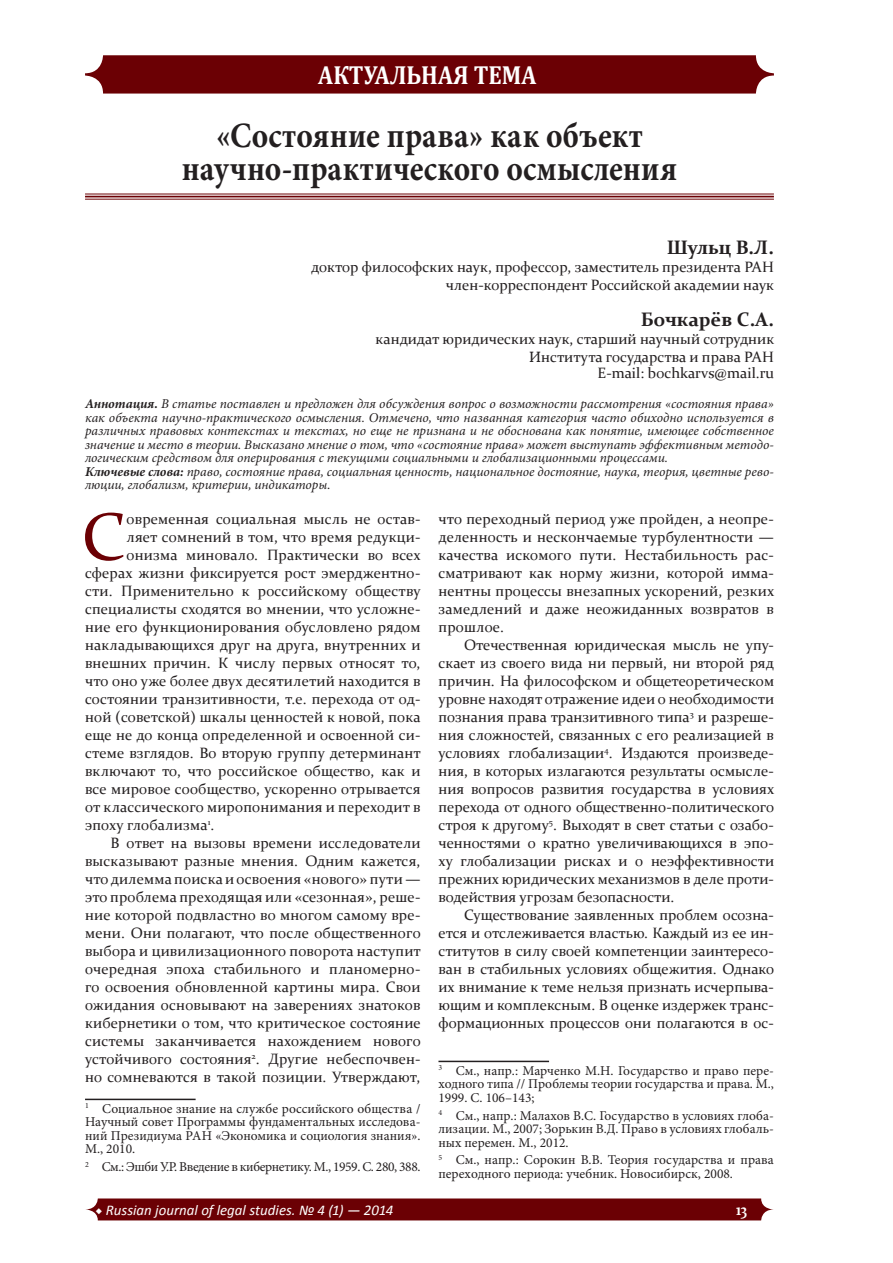
<style>
.page{position:relative;width:893px;height:1263px;background:#fff}
.page>*{position:absolute;margin:0;border:0;box-sizing:border-box;transform-origin:0 0}
.Обычный{font:67.65px "Constantia";color:#6b0004}
.Рубрика{font:700 35.7px/33px "Minion Pro";letter-spacing:.01em;color:#231f20;text-align:center;scale:.88 1}
.t1{font:700 26.25px "Cambria";color:#fff;scale:.88 1}
.Обычный-2{font:700 19.5px "Constantia";color:#231f20}
.t2{font:700 16.8px "Constantia";color:#fff;scale:.8 1}
.Обычный-3{font:15px/18px "Constantia";letter-spacing:.01em;color:#231f20;text-align:justify}
.t3{font:italic 14.85px "Calibri";color:#fff}
.Обычный-4{font:italic 13.5px/13.5px "Minion Pro";color:#231f20;text-align:justify}
.t4{font:13.5px/13.5px "Minion Pro";color:#231f20;text-align:justify}
.t5{font:13.5px "Minion Pro";letter-spacing:-.03em;color:#231f20}
.s1{font-weight:700}
.s2{font-style:normal}
.s3{font-family:"Minion Pro";font-weight:700;font-style:normal}
</style>
<div class="page">
<svg style="left:86px;top:1198px;width:687px;height:22px;background:#720c10"></svg>
<div style="left:85px;top:55px;width:689px;height:39px;background:#6b0004;border-radius:18px"></div>
<hr style="left:85px;top:1099px;width:111px;height:1px;background:#231f20">
<hr style="left:438px;top:1061px;width:111px;height:1px;background:#231f20">
<hr style="left:85px;top:199px;width:689px;height:1px;background:#6b0004">
<hr style="left:85px;top:196px;width:689px;height:1px;background:#6b0004">
<hr style="left:85px;top:194px;width:689px;height:1px;background:#6b0004">
<p class="t1" style="left:318px;top:56px;width:249px">АКТУАЛЬНАЯ ТЕМА</p>
<p class="Рубрика" style="left:182px;top:118px;width:564px">«Состояние права» как объект научно-практического осмысления</p>
<p class="Обычный-2" style="left:667px;top:233px;width:109px">Шульц В.Л.</p>
<p class="Обычный-3" style="left:311px;top:257px;width:464px">доктор философских наук, профессор, заместитель президента РАН</p>
<p class="Обычный-3" style="left:446px;top:275px;width:330px">член-корреспондент Российской академии наук</p>
<p class="Обычный-2" style="left:641px;top:305px;width:135px">Бочкарёв С.А.</p>
<p class="Обычный-3" style="left:376px;top:329px;width:400px">кандидат юридических наук, старший научный сотрудник</p>
<p class="Обычный-3" style="left:529px;top:347px;width:246px">Института государства и права РАН</p>
<p class="Обычный-3" style="left:598px;top:363px;width:178px">E-mail: bochkarvs@mail.ru</p>
<p class="Обычный-4" style="left:85px;top:397px;width:690px"><span class="s1">Аннотация.</span> В статье поставлен и предложен для обсуждения вопрос о возможности рассмотрения «состояния права» как объекта научно-практического осмысления. Отмечено, что названная категория часто обиходно используется в различных правовых контекстах и текстах, но еще не признана и не обоснована как понятие, имеющее собственное значение и место в теории. Высказано мнение о том, что «состояние права» может выступать эффективным методо&shy;логическим средством для оперирования с текущими социальными и глобализационными процессами.</p>
<p class="Обычный-4" style="left:85px;top:464px;width:690px"><span class="s1">Ключевые слова:</span> право, состояние права, социальная ценность, национальное достояние, наука, теория, цветные рево&shy;люции, глобализм, критерии, индикаторы<span class="s2">.</span></p>
<p class="Обычный-3" style="left:438px;top:509px;width:337px">что переходный период уже пройден, а неопре&shy;деленность и нескончаемые турбулентности — качества искомого пути. Нестабильность рас&shy;сматривают как норму жизни, которой имма&shy;нентны процессы внезапных ускорений, резких замедлений и даже неожиданных возвратов в прошлое.</p>
<p class="Обычный-3" style="left:438px;top:635px;width:337px;text-indent:26px">Отечественная юридическая мысль не упу&shy;скает из своего вида ни первый, ни второй ряд причин. На философском и общетеоретическом уровне находят отражение идеи о необходимости познания права транзитивного типа<sup>3</sup> и разреше&shy;ния сложностей, связанных с его реализацией в условиях глобализации<sup>4</sup>. Издаются произведе&shy;ния, в которых излагаются результаты осмысле&shy;ния вопросов развития государства в условиях перехода от одного общественно-политического строя к другому<sup>5</sup>. Выходят в свет статьи с озабо&shy;ченностями о кратно увеличивающихся в эпо&shy;ху глобализации рисках и о неэффективности прежних юридических механизмов в деле проти&shy;водействия угрозам безопасности.</p>
<p class="Обычный-3" style="left:438px;top:905px;width:337px;text-indent:26px">Существование заявленных проблем осозна&shy;ется и отслеживается властью. Каждый из ее ин&shy;ститутов в силу своей компетенции заинтересо&shy;ван в стабильных условиях общежития. Однако их внимание к теме нельзя признать исчерпыва&shy;ющим и комплексным. В оценке издержек транс&shy;формационных процессов они полагаются в ос-</p>
<p class="t4" style="left:438px;top:1064px;width:337px"><sup>3</sup> См., напр.: Марченко М.Н. Государство и право пере&shy;ходного типа // Проблемы теории государства и права. М., 1999. С. 106–143;</p>
<p class="t4" style="left:438px;top:1109px;width:337px"><sup>4</sup> См., напр.: Малахов В.С. Государство в условиях глоба&shy;лизации. М., 2007; Зорькин В.Д. Право в условиях глобаль&shy;ных перемен. М., 2012.</p>
<p class="t4" style="left:438px;top:1153px;width:337px"><sup>5</sup> См., напр.: Сорокин В.В. Теория государства и права переходного периода: учебник. Новосибирск, 2008.</p>
<p class="Обычный" style="left:82px;top:491px;width:46px">С</p>
<p class="Обычный-3" style="left:127px;top:509px;width:295px">овременная социальная мысль не остав-</p>
<p class="Обычный-3" style="left:127px;top:527px;width:295px">ляет сомнений в том, что время редукци-</p>
<p class="Обычный-3" style="left:127px;top:545px;width:296px">онизма миновало. Практически во всех</p>
<p class="Обычный-3" style="left:85px;top:563px;width:337px">сферах жизни фиксируется рост эмерджентно-</p>
<p class="Обычный-3" style="left:85px;top:581px;width:337px">сти. Применительно к российскому обществу</p>
<p class="Обычный-3" style="left:85px;top:599px;width:337px">специалисты сходятся во мнении, что усложне-</p>
<p class="Обычный-3" style="left:85px;top:617px;width:337px">ние его функционирования обусловлено рядом</p>
<p class="Обычный-3" style="left:85px;top:635px;width:337px">накладывающихся друг на друга, внутренних и</p>
<p class="Обычный-3" style="left:85px;top:653px;width:337px">внешних причин. К числу первых относят то,</p>
<p class="Обычный-3" style="left:85px;top:671px;width:337px">что оно уже более двух десятилетий находится в</p>
<p class="Обычный-3" style="left:85px;top:689px;width:337px">состоянии транзитивности, т.е. перехода от од-</p>
<p class="Обычный-3" style="left:85px;top:707px;width:337px">ной (советской) шкалы ценностей к новой, пока</p>
<p class="Обычный-3" style="left:85px;top:725px;width:337px">еще не до конца определенной и освоенной си-</p>
<p class="Обычный-3" style="left:85px;top:743px;width:337px">стеме взглядов. Во вторую группу детерминант</p>
<p class="Обычный-3" style="left:85px;top:761px;width:337px">включают то, что российское общество, как и</p>
<p class="Обычный-3" style="left:85px;top:779px;width:337px">все мировое сообщество, ускоренно отрывается</p>
<p class="Обычный-3" style="left:85px;top:797px;width:337px">от классического миропонимания и переходит в</p>
<p class="Обычный-3" style="left:85px;top:815px;width:131px">эпоху глобализма<sup>1</sup>.</p>
<p class="Обычный-3" style="left:85px;top:833px;width:337px;text-indent:26px">В ответ на вызовы времени исследователи высказывают разные мнения. Одним кажется, что дилемма поиска и освоения «нового» пути — это проблема преходящая или «сезонная», реше&shy;ние которой подвластно во многом самому вре&shy;мени. Они полагают, что после общественного выбора и цивилизационного поворота наступит очередная эпоха стабильного и планомерно&shy;го освоения обновленной картины мира. Свои ожидания основывают на заверениях знатоков кибернетики о том, что критическое состояние системы заканчивается нахождением нового устойчивого состояния<sup>2</sup>. Другие небеспочвен&shy;но сомневаются в такой позиции. Утверждают,</p>
<p class="t4" style="left:85px;top:1102px;width:337px"><sup>1</sup> Социальное знание на службе российского общества / Научный совет Программы фундаментальных исследова&shy;ний Президиума РАН «Экономика и социология знания».<br>М., 2010.</p>
<p class="t5" style="left:85px;top:1158px;width:337px"><sup>2</sup> См.: Эшби У.Р. Введение в кибернетику. М., 1959. С. 280, 388.</p>
<p class="t3" style="left:96px;top:1200px;width:299px"><span class="s3">◆</span> Russian journal of legal studies. № 4 (1) — 2014</p>
<p class="t2" style="left:736px;top:1197px;width:15px">13</p>
</div>
